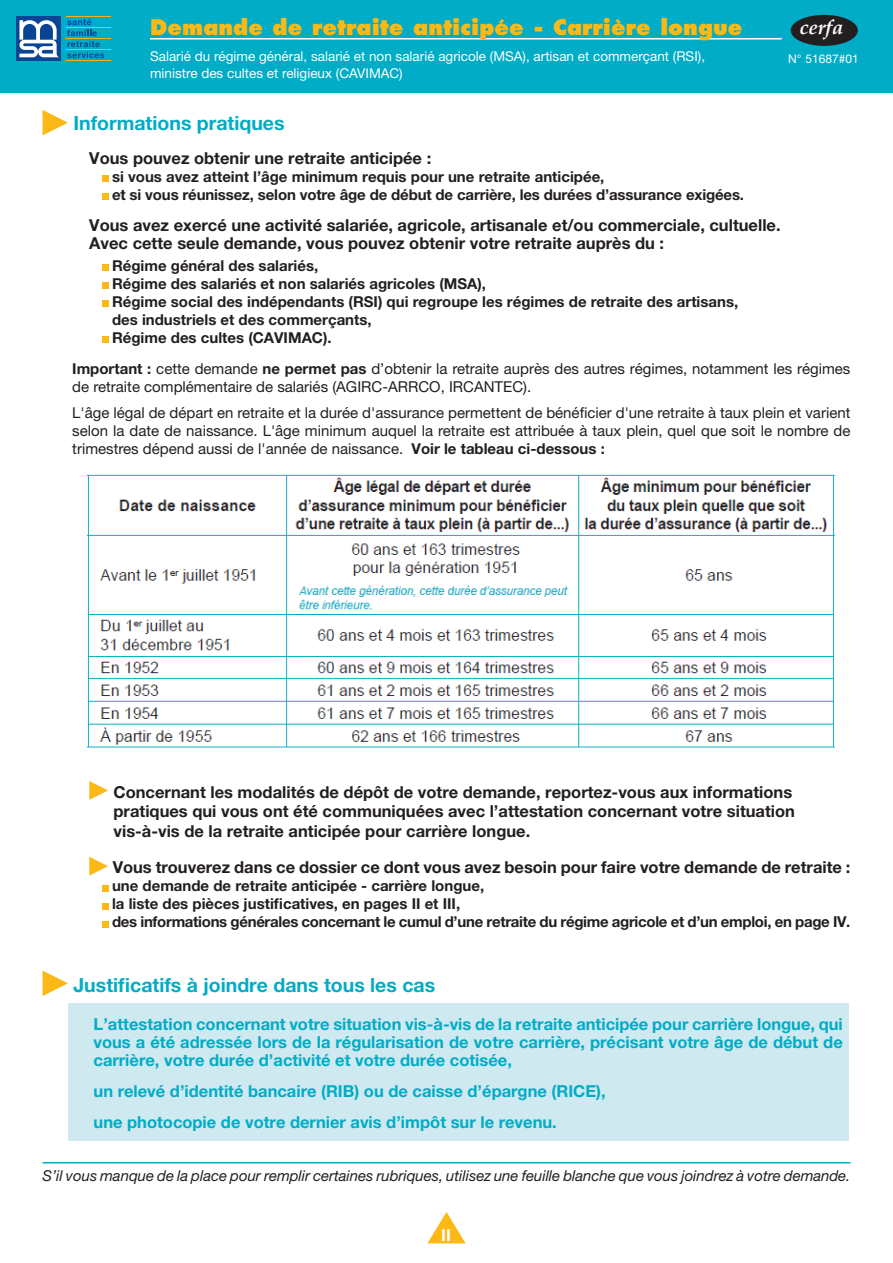
<style>
.page{position:relative;width:893px;height:1263px;background:#fff}
.page>*{position:absolute;margin:0;border:0;box-sizing:border-box;transform-origin:0 0}
.Normal_e{font:800 21px "Futura";color:#fcb814}
.Normal_e-2{font:20.25px "Palatino Bold Italic Os F";color:#fff}
.Titre_1_violet{font:700 19.5px "Helvetica Neue";color:#00acc6}
.TXT_gras{font:700 16.5px/19.5px "Helvetica Neue";color:#231f20}
.t1{font:700 16.5px/18px "Helvetica Neue";color:#00acc6;text-align:justify}
.t2{font:700 16.5px "Helvetica Neue";color:#fff}
.t3{font:700 15px/18px "Helvetica Neue";color:#231f20}
.texte_courant{font:15px/18px "Helvetica Neue";color:#231f20}
.Notes{font:italic 15px "Helvetica Neue";letter-spacing:-.005em;color:#231f20}
.t4{font:700 15px "Helvetica Neue";letter-spacing:-.02em;color:#231f20}
.t5{font:13.5px "Helvetica Neue LT";color:#fff}
.t6{font:12px "Helvetica Neue";color:#fff}
.s1{font-weight:700}
</style>
<div class="page">
<hr style="left:43px;top:1162px;width:807px;height:1px;background:#00acc6">
<svg style="left:43px;top:110px;width:25px;height:25px"></svg>
<svg style="left:102px;top:176px;width:6px;height:6px"></svg>
<svg style="left:102px;top:194px;width:6px;height:6px"></svg>
<svg style="left:102px;top:265px;width:6px;height:6px"></svg>
<svg style="left:102px;top:283px;width:6px;height:6px"></svg>
<svg style="left:102px;top:301px;width:6px;height:6px"></svg>
<svg style="left:102px;top:337px;width:6px;height:6px"></svg>
<img style="left:87px;top:474px;width:748px;height:274px">
<svg style="left:89px;top:781px;width:19px;height:19px"></svg>
<svg style="left:89px;top:857px;width:19px;height:19px"></svg>
<svg style="left:102px;top:885px;width:6px;height:6px"></svg>
<svg style="left:102px;top:903px;width:6px;height:6px"></svg>
<svg style="left:102px;top:921px;width:6px;height:6px"></svg>
<svg style="left:43px;top:971px;width:25px;height:25px"></svg>
<div style="left:68px;top:1003px;width:781px;height:138px;background:#cee9f0"></div>
<svg style="left:427px;top:1212px;width:39px;height:31px"></svg>
<div style="left:0;top:0;width:893px;height:93px;background:#00acc6"></div>
<div style="left:791px;top:15px;width:67px;height:31px;background:#231f20;border-radius:50%"></div>
<svg style="left:67px;top:19px;width:37px;height:39px"></svg>
<hr style="left:66px;top:16px;width:45px;height:1px;background:#faaf18">
<hr style="left:66px;top:27px;width:45px;height:1px;background:#faaf18">
<hr style="left:66px;top:38px;width:45px;height:1px;background:#faaf18">
<hr style="left:66px;top:49px;width:45px;height:1px;background:#faaf18">
<hr style="left:66px;top:60px;width:45px;height:1px;background:#faaf18">
<div style="left:16px;top:16px;width:44px;height:45px;background:#094594"></div>
<svg style="left:19px;top:20px;width:40px;height:37px"></svg>
<hr style="left:150px;top:38px;width:632px;height:2px;background:#fff">
<p class="Normal_e" style="left:150px;top:14px;width:594px">Demande de retraite anticipée - Carrière longue</p>
<p class="Normal_e-2" style="left:800px;top:15px;width:45px">cerfa</p>
<p class="t5" style="left:150px;top:48px;width:557px">Salarié du régime général, salarié et non salarié agricole (MSA), artisan et commerçant (RSI),</p>
<p class="t5" style="left:150px;top:65px;width:254px">ministre des cultes et religieux (CAVIMAC)</p>
<p class="t6" style="left:788px;top:52px;width:72px">N° 51687#01</p>
<p class="Titre_1_violet" style="left:73px;top:111px;width:213px">Informations pratiques</p>
<p class="TXT_gras" style="left:89px;top:148px;width:343px">Vous pouvez obtenir une retraite anticipée :</p>
<p class="t3" style="left:112px;top:167px;width:494px">si vous avez atteint l’âge minimum requis pour une retraite anticipée,</p>
<p class="t3" style="left:112px;top:185px;width:634px">et si vous réunissez, selon votre âge de début de carrière, les durées d’assurance exigées.</p>
<p class="TXT_gras" style="left:89px;top:215px;width:693px">Vous avez exercé une activité salariée, agricole, artisanale et/ou commerciale, cultuelle.</p>
<p class="TXT_gras" style="left:89px;top:233px;width:576px">Avec cette seule demande, vous pouvez obtenir votre retraite auprès du :</p>
<p class="t3" style="left:112px;top:256px;width:208px">Régime général des salariés,</p>
<p class="t3" style="left:112px;top:274px;width:376px">Régime des salariés et non salariés agricoles (MSA),</p>
<p class="t3" style="left:112px;top:292px;width:628px">Régime social des indépendants (RSI) qui regroupe les régimes de retraite des artisans, des industriels et des commerçants,</p>
<p class="t3" style="left:112px;top:328px;width:221px">Régime des cultes (CAVIMAC).</p>
<p class="texte_courant" style="left:72px;top:359px;width:780px"><span class="s1">Important :</span> cette demande <span class="s1">ne permet pas</span> d’obtenir la retraite auprès des autres régimes, notamment les régimes de retraite complémentaire de salariés (AGIRC-ARRCO, IRCANTEC).</p>
<p class="texte_courant" style="left:72px;top:404px;width:780px;text-align:justify">L'âge légal de départ en retraite et la durée d'assurance permettent de bénéficier d'une retraite à taux plein et varient selon la date de naissance. L'âge minimum auquel la retraite est attribuée à taux plein, quel que soit le nombre de trimestres dépend aussi de l'année de naissance. <span class="s1">Voir le tableau ci-dessous :</span></p>
<p class="TXT_gras" style="left:114px;top:782px;width:683px">Concernant les modalités de dépôt de votre demande, reportez-vous aux informations pratiques qui vous ont été communiquées avec l’attestation concernant votre situation vis-à-vis de la retraite anticipée pour carrière longue.</p>
<p class="TXT_gras" style="left:113px;top:857px;width:739px">Vous trouverez dans ce dossier ce dont vous avez besoin pour faire votre demande de retraite :</p>
<p class="t3" style="left:112px;top:877px;width:374px">une demande de retraite anticipée - carrière longue,</p>
<p class="t3" style="left:112px;top:895px;width:350px">la liste des pièces justificatives, en pages II et III,</p>
<p class="t4" style="left:112px;top:913px;width:740px">des informations générales concernant le cumul d’une retraite du régime agricole et d’un emploi, en page IV.</p>
<p class="Titre_1_violet" style="left:73px;top:973px;width:363px">Justificatifs à joindre dans tous les cas</p>
<p class="t1" style="left:94px;top:1015px;width:751px">L’attestation concernant votre situation vis-à-vis de la retraite anticipée pour carrière longue, qui vous a été adressée lors de la régularisation de votre carrière, précisant votre âge de début de carrière, votre durée d’activité et votre durée cotisée,</p>
<p class="t1" style="left:94px;top:1081px;width:514px">un relevé d’identité bancaire (RIB) ou de caisse d’épargne (RICE),</p>
<p class="t1" style="left:94px;top:1112px;width:465px">une photocopie de votre dernier avis d’impôt sur le revenu.</p>
<p class="Notes" style="left:43px;top:1166px;width:809px">S’il vous manque de la place pour remplir certaines rubriques, utilisez une feuille blanche que vous joindrez à votre demande.</p>
<p class="t2" style="left:441px;top:1224px;width:11px">II</p>
</div>
